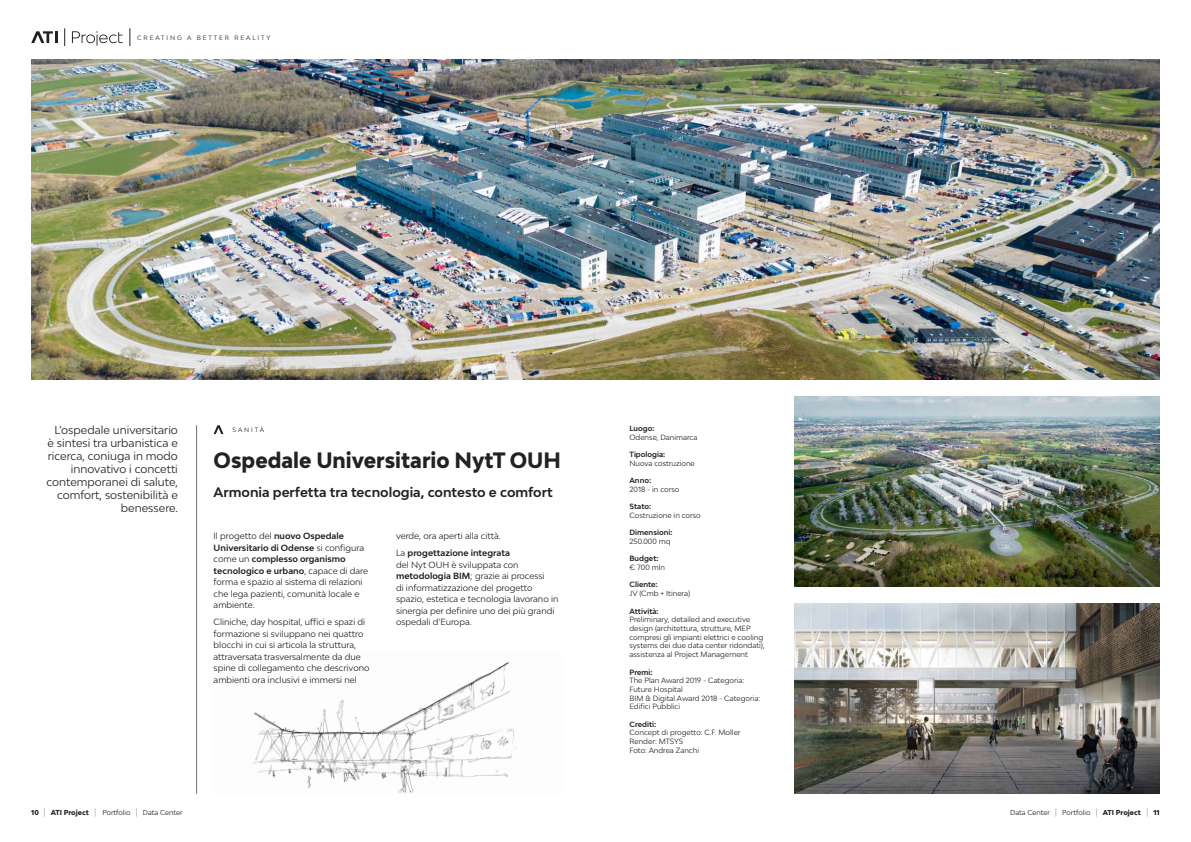
<style>
.page{position:relative;width:1191px;height:842px;background:#fff}
.page>*{position:absolute;margin:0;border:0;box-sizing:border-box;transform-origin:0 0}
.t1{font:800 21px "Bw Modelica";color:#222320;scale:.95 1}
.t2{font:700 13px "Bw Modelica";color:#222320}
.t3{font:11px/13px "Bw Modelica";color:#222320;text-align:right}
.t4{font:8.5px/11.5px "Bw Modelica";color:#222320}
.t5{font:7.2px/8.7px "Bw Modelica";color:#222320}
.t6{font:700 7.2px "Bw Modelica";color:#222320}
.t7{font:6.8px "Bw Modelica";color:#231f20}
.t8{font:6px "Bw Modelica";letter-spacing:.32em;color:#22211f}
.t9{font:6px "Bw Modelica";letter-spacing:.31em;color:#231f20}
.s1{font-weight:700}
.s2{font-weight:800}
.s3{font-weight:100;font-size:8.4px}
</style>
<div class="page">
<svg style="left:64px;top:28px;width:1px;height:18px"></svg>
<svg style="left:72px;top:31px;width:51px;height:15px"></svg>
<svg style="left:130px;top:28px;width:1px;height:18px"></svg>
<svg style="left:31px;top:31px;width:26px;height:12px"></svg>
<img style="left:252px;top:662px;width:264px;height:131px">
<svg style="left:214px;top:425px;width:9px;height:9px"></svg>
<hr style="left:196px;top:425px;width:1px;height:369px;background:#707172">
<img style="left:795px;top:397px;width:364px;height:190px">
<img style="left:31px;top:60px;width:1128px;height:320px">
<img style="left:795px;top:604px;width:364px;height:190px">
<p class="t8" style="left:137px;top:34px;width:135px">CREATING A BETTER REALITY</p>
<p class="t3" style="left:47px;top:423px;width:133px">L’ospedale universitario è sintesi tra urbanistica e ricerca, coniuga in modo innovativo i concetti contemporanei di salute, comfort, sostenibilità e benessere.</p>
<p class="t9" style="left:232px;top:426px;width:33px">SANITÀ</p>
<h1 class="t1" style="left:214px;top:446px;width:367px">Ospedale Universitario NytT OUH</h1>
<h2 class="t2" style="left:214px;top:484px;width:340px">Armonia perfetta tra tecnologia, contesto e comfort</h2>
<p class="t4" style="left:214px;top:530px;width:156px">Il progetto del <span class="s1">nuovo Ospedale<br>Universitario di Odense</span> si configura come un <span class="s1">complesso organismo tecnologico e urbano</span>, capace di dare forma e spazio al sistema di relazioni che lega pazienti, comunità locale e ambiente.</p>
<p class="t4" style="left:214px;top:616px;width:157px">Cliniche, day hospital, uffici e spazi di formazione si sviluppano nei quattro blocchi in cui si articola la struttura, attraversata trasversalmente da due spine di collegamento che descrivono ambienti ora inclusivi e immersi nel</p>
<p class="t4" style="left:396px;top:527px;width:115px;line-height:17.2px">verde, ora aperti alla città.<br>La <span class="s1">progettazione integrata</span></p>
<p class="t4" style="left:396px;top:559px;width:164px">del Nyt OUH è sviluppata con <span class="s1">metodologia BIM</span>; grazie ai processi<br>di informatizzazione del progetto spazio, estetica e tecnologia lavorano in sinergia per definire uno dei più grandi ospedali d’Europa.</p>
<p class="t6" style="left:629px;top:423px;width:26px">Luogo:</p>
<p class="t5" style="left:629px;top:432px;width:69px">Odense, Danimarca</p>
<p class="t6" style="left:629px;top:450px;width:37px">Tipologia:</p>
<p class="t5" style="left:629px;top:458px;width:67px">Nuova costruzione</p>
<p class="t6" style="left:629px;top:476px;width:23px">Anno:</p>
<p class="t5" style="left:629px;top:485px;width:51px">2018 - in corso</p>
<p class="t6" style="left:629px;top:502px;width:23px">Stato:</p>
<p class="t5" style="left:629px;top:511px;width:73px">Costruzione in corso</p>
<p class="t6" style="left:629px;top:528px;width:45px">Dimensioni:</p>
<p class="t5" style="left:629px;top:537px;width:43px">250.000 mq</p>
<p class="t6" style="left:629px;top:554px;width:31px">Budget:</p>
<p class="t5" style="left:629px;top:563px;width:37px">€ 700 mln</p>
<p class="t6" style="left:629px;top:580px;width:30px">Cliente:</p>
<p class="t5" style="left:629px;top:589px;width:62px">JV (Cmb + Itinera)</p>
<p class="t6" style="left:629px;top:606px;width:31px">Attività:</p>
<p class="t5" style="left:629px;top:615px;width:137px">Preliminary, detailed and executive design (architettura, strutture, MEP compresi gli impianti elettrici e cooling systems dei due data center ridondati), assistenza al Project Management</p>
<p class="t6" style="left:629px;top:667px;width:25px">Premi:</p>
<p class="t5" style="left:629px;top:676px;width:132px">The Plan Award 2019 - Categoria:<br>Future Hospital<br>BIM &amp; Digital Award 2018 - Categoria:<br>Edifici Pubblici</p>
<p class="t6" style="left:629px;top:719px;width:28px">Crediti:</p>
<p class="t5" style="left:629px;top:728px;width:113px">Concept di progetto: C.F. Moller<br>Render: MTSYS<br>Foto: Andrea Zanchi</p>
<p class="t7" style="left:31px;top:808px;width:153px"><span class="s2">10</span> <span class="s3">|</span> <span class="s2">ATI Project</span> <span class="s3">|</span> Portfolio <span class="s3">|</span> Data Center</p>
<p class="t7" style="left:1010px;top:808px;width:151px">Data Center <span class="s3">|</span> Portfolio <span class="s3">|</span> <span class="s2">ATI Project</span> <span class="s3">|</span> <span class="s2">11</span></p>
</div>
